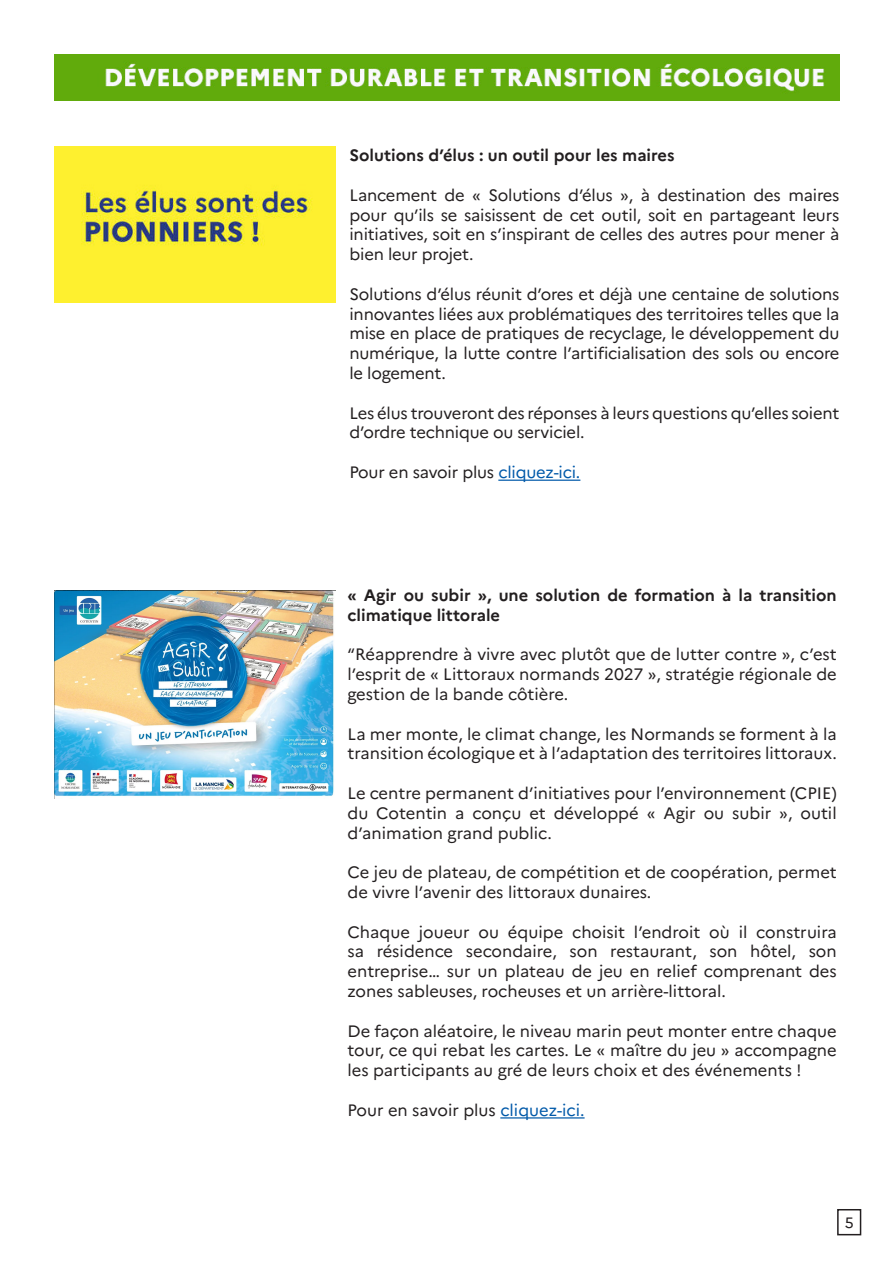
<style>
.page{position:relative;width:893px;height:1263px;background:#fff}
.page>*{position:absolute;margin:0;border:0;box-sizing:border-box;transform-origin:0 0}
.t1{font:16.5px/19.8px "Marianne";letter-spacing:-.005em;color:#231f20;text-align:justify}
.t2{font:700 16.5px/19.8px "Marianne";color:#231f20}
.t3{font:15px "Marianne";color:#231f20}
.s1{color:#0159a9}
</style>
<div class="page">
<div style="left:837px;top:1209px;width:24px;height:26px;border:2px solid #231f20"></div>
<img style="left:55px;top:54px;width:785px;height:46px">
<img style="left:55px;top:590px;width:280px;height:206px">
<hr style="left:500px;top:1117px;width:85px;height:1px;background:#0159a9">
<hr style="left:498px;top:480px;width:82px;height:1px;background:#0159a9">
<img style="left:54px;top:147px;width:281px;height:156px">
<p class="t2" style="left:349px;top:144px;width:327px">Solutions d’élus : un outil pour les maires</p>
<p class="t1" style="left:349px;top:184px;width:492px">Lancement de « Solutions d’élus », à destination des maires pour qu’ils se saisissent de cet outil, soit en partageant leurs initiatives, soit en s’inspirant de celles des autres pour mener à bien leur projet.</p>
<p class="t1" style="left:349px;top:283px;width:492px">Solutions d’élus réunit d’ores et déjà une centaine de solutions innovantes liées aux problématiques des territoires telles que la mise en place de pratiques de recyclage, le développement du numérique, la lutte contre l’artificialisation des sols ou encore le logement.</p>
<p class="t1" style="left:349px;top:402px;width:492px">Les élus trouveront des réponses à leurs questions qu’elles soient d’ordre technique ou serviciel.</p>
<p class="t1" style="left:349px;top:461px;width:232px">Pour en savoir plus <span class="s1">cliquez-ici.</span></p>
<p class="t2" style="left:347px;top:584px;width:491px">« Agir ou subir », une solution de formation à la transition climatique littorale</p>
<p class="t1" style="left:347px;top:643px;width:491px">“Réapprendre à vivre avec plutôt que de lutter contre », c’est l’esprit de « Littoraux normands 2027 », stratégie régionale de gestion de la bande côtière.</p>
<p class="t1" style="left:347px;top:722px;width:491px">La mer monte, le climat change, les Normands se forment à la transition écologique et à l’adaptation des territoires littoraux.</p>
<p class="t1" style="left:347px;top:782px;width:491px">Le centre permanent d’initiatives pour l’environnement (CPIE) du Cotentin a conçu et développé « Agir ou subir », outil d’animation grand public.</p>
<p class="t1" style="left:347px;top:861px;width:491px">Ce jeu de plateau, de compétition et de coopération, permet de vivre l’avenir des littoraux dunaires.</p>
<p class="t1" style="left:347px;top:920px;width:491px">Chaque joueur ou équipe choisit l’endroit où il construira sa résidence secondaire, son restaurant, son hôtel, son entreprise… sur un plateau de jeu en relief comprenant des zones sableuses, rocheuses et un arrière-littoral.</p>
<p class="t1" style="left:347px;top:1019px;width:491px">De façon aléatoire, le niveau marin peut monter entre chaque tour, ce qui rebat les cartes. Le « maître du jeu » accompagne les participants au gré de leurs choix et des événements !</p>
<p class="t1" style="left:347px;top:1099px;width:239px">Pour en savoir plus <span class="s1">cliquez-ici.</span></p>
<p class="t3" style="left:845px;top:1211px;width:10px">5</p>
</div>
